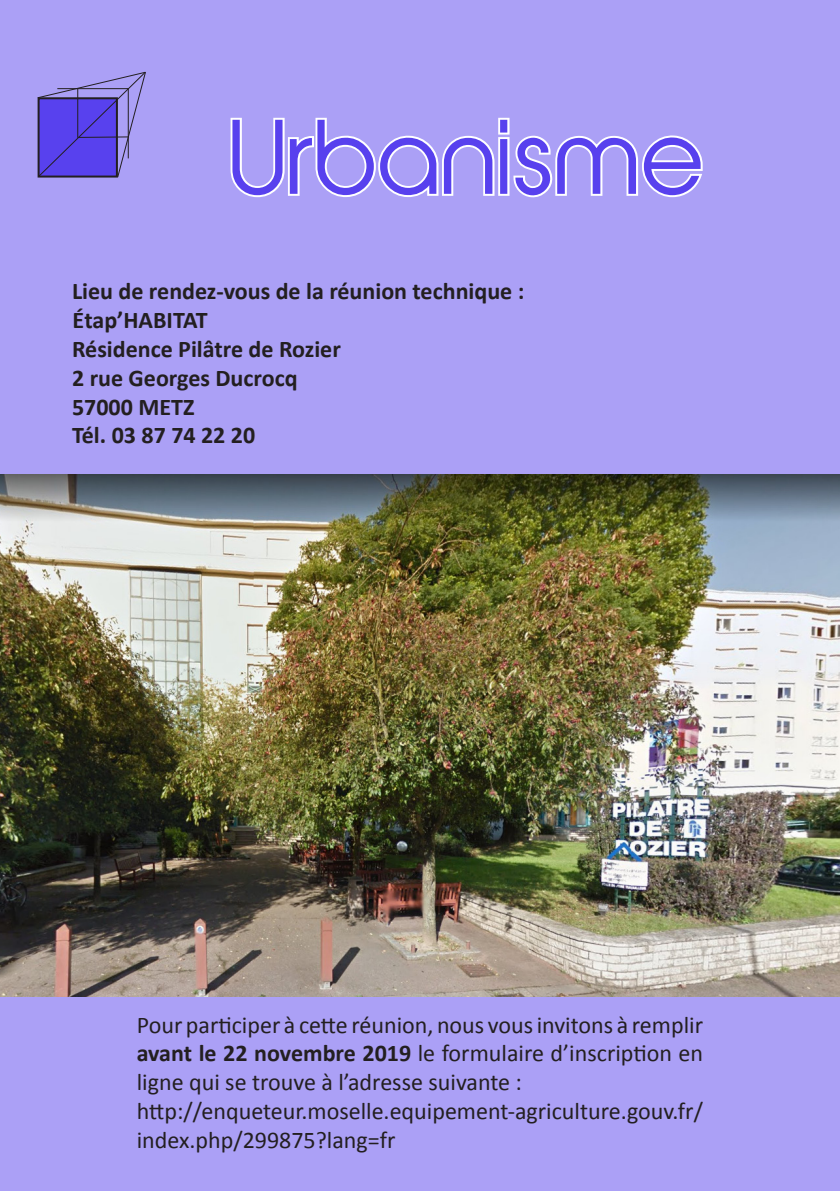
<style>
.page{position:relative;width:840px;height:1191px;background:#fff}
.page>*{position:absolute;margin:0;border:0;box-sizing:border-box;transform-origin:0 0}
.t1{font:96px "Abeatby Kai";color:#5841ee}
.t2{font:24px/28.8px "Calibri";color:#231f20;text-align:justify}
.t3{font:700 24px "Calibri";color:#231f20}
.s1{font-weight:700}
</style>
<div class="page">
<div style="left:0;top:0;width:839px;height:1191px;background:#aba0f6"></div>
<img style="left:0;top:475px;width:839px;height:521px">
<svg style="left:230px;top:117px;width:473px;height:81px"></svg>
<svg style="left:37px;top:71px;width:109px;height:107px"></svg>
<hr style="left:57px;top:88px;width:71px;height:1px;background:#231f20">
<hr style="left:128px;top:88px;width:1px;height:70px;background:#231f20">
<hr style="left:77px;top:88px;width:1px;height:49px;background:#231f20">
<hr style="left:77px;top:137px;width:51px;height:1px;background:#231f20">
<p class="t1" style="left:232px;top:119px;width:476px">Urbanisme</p>
<p class="t3" style="left:72px;top:276px;width:453px">Lieu de rendez-vous de la réunion technique :</p>
<p class="t3" style="left:72px;top:305px;width:136px">Étap’HABITAT</p>
<p class="t3" style="left:72px;top:334px;width:270px">Résidence Pilâtre de Rozier</p>
<p class="t3" style="left:72px;top:362px;width:227px">2 rue Georges Ducrocq</p>
<p class="t3" style="left:72px;top:391px;width:124px">57000 METZ</p>
<p class="t3" style="left:72px;top:420px;width:184px">Tél. 03 87 74 22 20</p>
<p class="t2" style="left:137px;top:1010px;width:567px">Pour participer à cette réunion, nous vous invitons à remplir <span class="s1">avant le 22 novembre 2019</span> le formulaire d’inscription en ligne qui se trouve à l’adresse suivante :</p>
<p class="t2" style="left:137px;top:1096px;width:567px">http://enqueteur.moselle.equipement-agriculture.gouv.fr/ index.php/299875?lang=fr</p>
</div>
